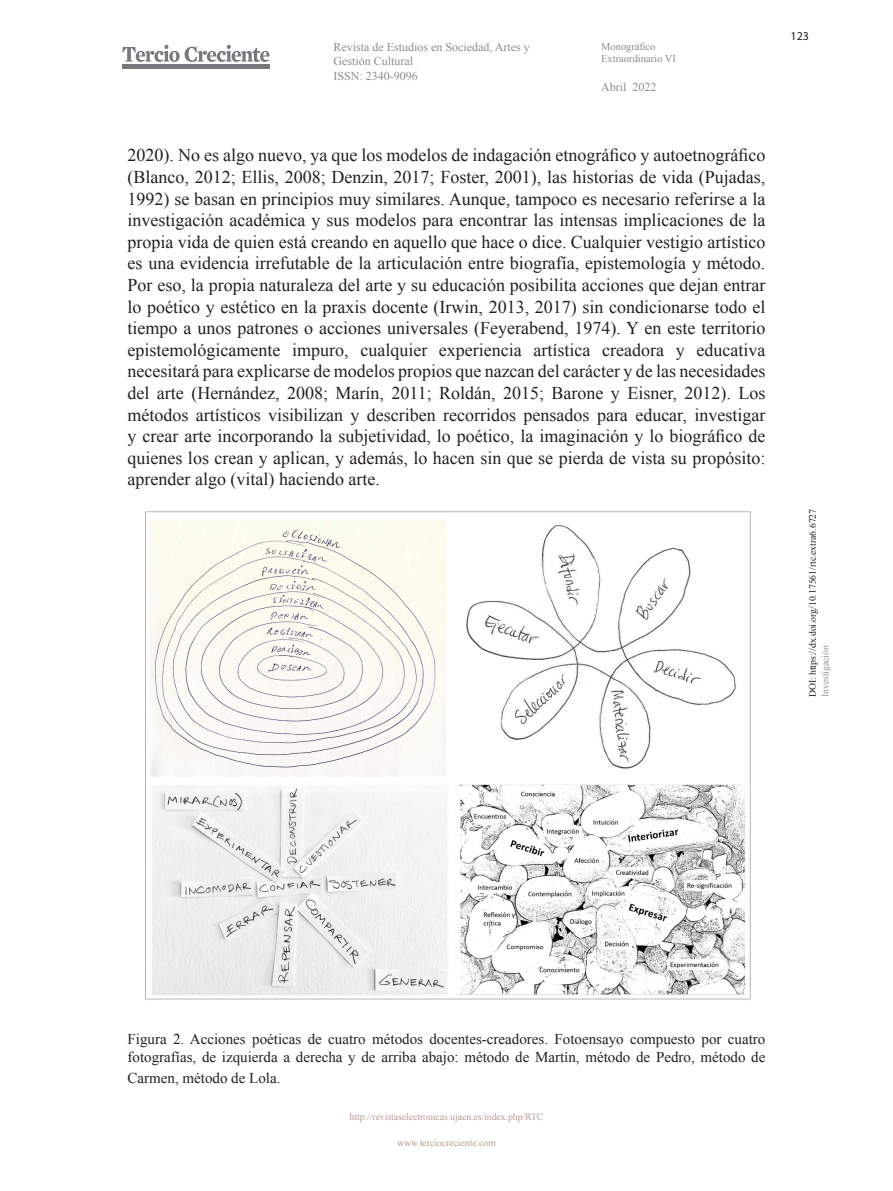
<style>
.page{position:relative;width:893px;height:1191px;background:#fff}
.page>*{position:absolute;margin:0;border:0;box-sizing:border-box;transform-origin:0 0}
.t1{font:18px/21.6px "Times New Roman";color:#231f20;text-align:justify}
.t2{font:15px/18px "Times New Roman";color:#231f20}
.t3{font:12px/14.4px "Times New Roman";color:#8a8c8f}
.t4{font:12px "Myriad Pro";color:#231f20}
.t5{font:10.5px/12.6px "Times New Roman";color:#8a8c8f}
.t6{font:9.75px "Times New Roman";letter-spacing:-.005em;color:#ba9992}
.t7{font:9.75px "Times New Roman";letter-spacing:-.005em;color:#231f20}
.t8{font:9.75px "Times New Roman";letter-spacing:-.005em;color:#939598}
</style>
<div class="page">
<svg style="left:122px;top:45px;width:148px;height:17px"></svg>
<hr style="left:122px;top:65px;width:147px;height:4px;background:#76787b">
<img style="left:145px;top:511px;width:606px;height:489px">
<p class="t3" style="left:333px;top:39px;width:198px">Revista de Estudios en Sociedad, Artes y<br>Gestión Cultural<br>ISSN: 2340-9096</p>
<p class="t5" style="left:601px;top:40px;width:76px">Monográfico<br>Extraordinario VI</p>
<p class="t3" style="left:601px;top:80px;width:57px">Abril 2022</p>
<p class="t1" style="left:128px;top:144px;width:639px">2020). No es algo nuevo, ya que los modelos de indagación etnográfico y autoetnográfico (Blanco, 2012; Ellis, 2008; Denzin, 2017; Foster, 2001), las historias de vida (Pujadas, 1992) se basan en principios muy similares. Aunque, tampoco es necesario referirse a la investigación académica y sus modelos para encontrar las intensas implicaciones de la propia vida de quien está creando en aquello que hace o dice. Cualquier vestigio artístico es una evidencia irrefutable de la articulación entre biografía, epistemología y método.<br>Por eso, la propia naturaleza del arte y su educación posibilita acciones que dejan entrar lo poético y estético en la praxis docente (Irwin, 2013, 2017) sin condicionarse todo el tiempo a unos patrones o acciones universales (Feyerabend, 1974). Y en este territorio epistemológicamente impuro, cualquier experiencia artística creadora y educativa necesitará para explicarse de modelos propios que nazcan del carácter y de las necesidades del arte (Hernández, 2008; Marín, 2011; Roldán, 2015; Barone y Eisner, 2012). Los métodos artísticos visibilizan y describen recorridos pensados para educar, investigar y crear arte incorporando la subjetividad, lo poético, la imaginación y lo biográfico de quienes los crean y aplican, y además, lo hacen sin que se pierda de vista su propósito: aprender algo (vital) haciendo arte.</p>
<p class="t4" style="left:791px;top:28px;width:20px">123</p>
<p class="t7" style="left:806px;top:697px;width:190px;rotate:-90deg">DOI: https://dx.doi.org/10.17561/rtc.extra6.6727</p>
<p class="t8" style="left:819px;top:697px;width:53px;rotate:-90deg">Investigación</p>
<p class="t2" style="left:128px;top:1029px;width:639px">Figura 2. Acciones poéticas de cuatro métodos docentes-creadores. Fotoensayo compuesto por cuatro fotografías, de izquierda a derecha y de arriba abajo: método de Martín, método de Pedro, método de</p>
<p class="t2" style="left:128px;top:1069px;width:154px">Carmen, método de Lola.</p>
<p class="t6" style="left:350px;top:1110px;width:195px">http://revistaselectronicas.ujaen.es/index.php/RTC</p>
<p class="t6" style="left:397px;top:1136px;width:100px">www.terciocreciente.com</p>
</div>
